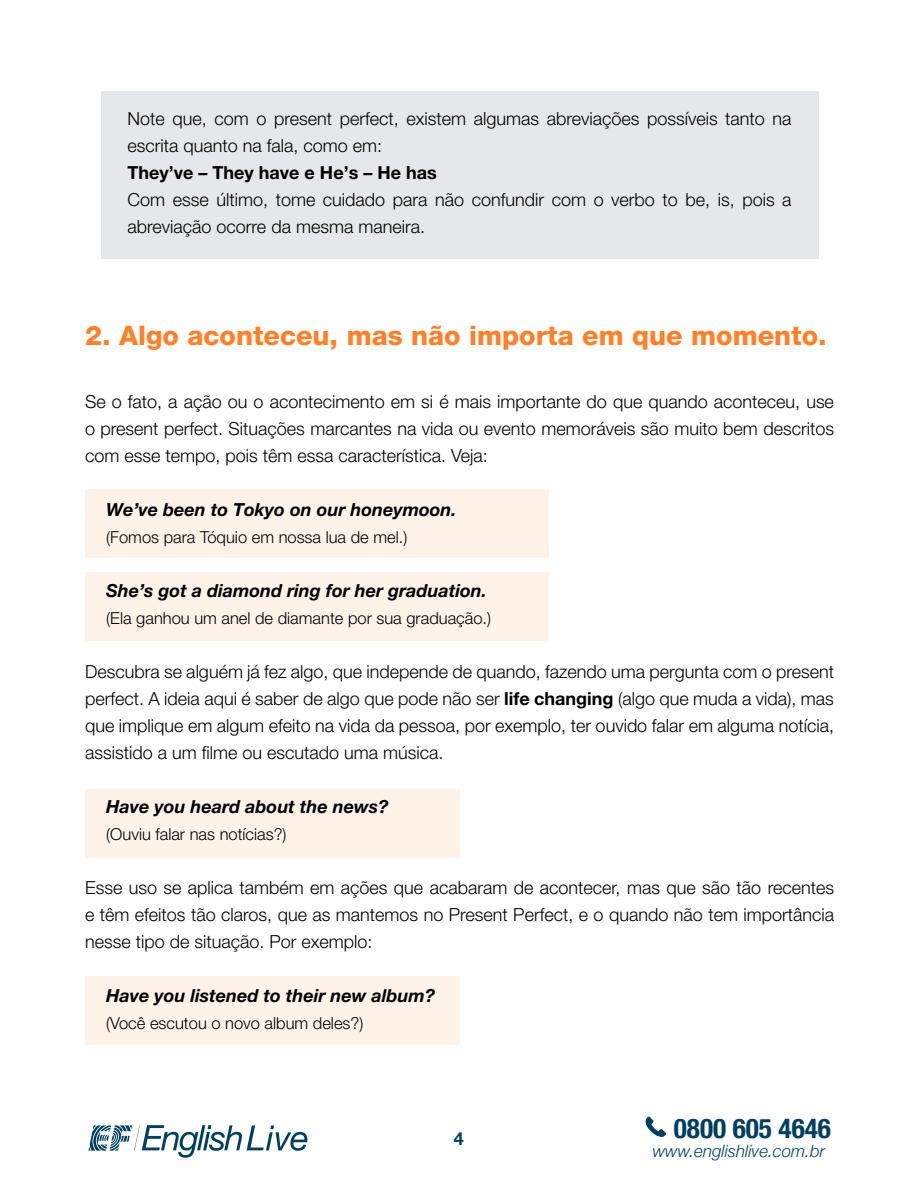
<style>
.page{position:relative;width:918px;height:1188px;background:#fff}
.page>*{position:absolute;margin:0;border:0;box-sizing:border-box;transform-origin:0 0}
.t1{font:700 condensed 27.3px "Helvetica Neue";color:#003f5f}
.t2{font:800 27px "Helvetica Neue LT Pro";color:#ff8028}
.t3{font:300 18px/27px "Helvetica Neue LT Pro";color:#000;text-align:justify}
.t4{font:italic 700 18px "Helvetica Neue LT Pro";color:#000}
.t5{font:700 18px "Helvetica Neue LT Pro";color:#000}
.t6{font:700 18px "Helvetica Neue";color:#003f5f}
.t7{font:italic 300 16.95px "Helvetica Neue";color:#003f5f}
.t8{font:300 16.5px "Helvetica Neue LT Pro";color:#000}
.s1{font-weight:700}
</style>
<div class="page">
<svg style="left:645px;top:1116px;width:21px;height:21px"></svg>
<svg style="left:88px;top:1125px;width:219px;height:33px"></svg>
<div style="left:85px;top:489px;width:464px;height:68px;background:#fff2e9"></div>
<div style="left:85px;top:572px;width:464px;height:68px;background:#fff2e9"></div>
<div style="left:85px;top:789px;width:375px;height:69px;background:#fff2e9"></div>
<div style="left:85px;top:976px;width:375px;height:68px;background:#fff2e9"></div>
<div style="left:101px;top:91px;width:717px;height:168px;background:#e6e7e8"></div>
<p class="t3" style="left:128px;top:105px;width:666px">Note que, com o present perfect, existem algumas abreviações possíveis tanto na escrita quanto na fala, como em:</p>
<p class="t5" style="left:128px;top:161px;width:311px">They’ve – They have e He’s – He has</p>
<p class="t3" style="left:128px;top:186px;width:666px">Com esse último, tome cuidado para não confundir com o verbo to be, is, pois a abreviação ocorre da mesma maneira.</p>
<h2 class="t2" style="left:85px;top:320px;width:743px">2. Algo aconteceu, mas não importa em que momento.</h2>
<p class="t3" style="left:85px;top:388px;width:751px">Se o fato, a ação ou o acontecimento em si é mais importante do que quando aconteceu, use o present perfect. Situações marcantes na vida ou evento memoráveis são muito bem descritos com esse tempo, pois têm essa característica. Veja:</p>
<p class="t4" style="left:106px;top:499px;width:352px">We’ve been to Tokyo on our honeymoon.</p>
<p class="t8" style="left:106px;top:527px;width:303px">(Fomos para Tóquio em nossa lua de mel.)</p>
<p class="t4" style="left:106px;top:580px;width:382px">She’s got a diamond ring for her graduation.</p>
<p class="t8" style="left:106px;top:608px;width:386px">(Ela ganhou um anel de diamante por sua graduação.)</p>
<p class="t3" style="left:85px;top:658px;width:751px">Descubra se alguém já fez algo, que independe de quando, fazendo uma pergunta com o present perfect. A ideia aqui é saber de algo que pode não ser <span class="s1">life changing</span> (algo que muda a vida), mas que implique em algum efeito na vida da pessoa, por exemplo, ter ouvido falar em alguma notícia, assistido a um filme ou escutado uma música.</p>
<p class="t4" style="left:106px;top:796px;width:284px">Have you heard about the news?</p>
<p class="t8" style="left:106px;top:824px;width:182px">(Ouviu falar nas notícias?)</p>
<p class="t3" style="left:85px;top:874px;width:751px">Esse uso se aplica também em ações que acabaram de acontecer, mas que são tão recentes e têm efeitos tão claros, que as mantemos no Present Perfect, e o quando não tem importância nesse tipo de situação. Por exemplo:</p>
<p class="t4" style="left:106px;top:985px;width:331px">Have you listened to their new album?</p>
<p class="t8" style="left:106px;top:1013px;width:259px">(Você escutou o novo album deles?)</p>
<p class="t6" style="left:454px;top:1125px;width:12px">4</p>
<h1 class="t1" style="left:674px;top:1105px;width:159px">0800 605 4646</h1>
<p class="t7" style="left:653px;top:1138px;width:174px">www.englishlive.com.br</p>
</div>
